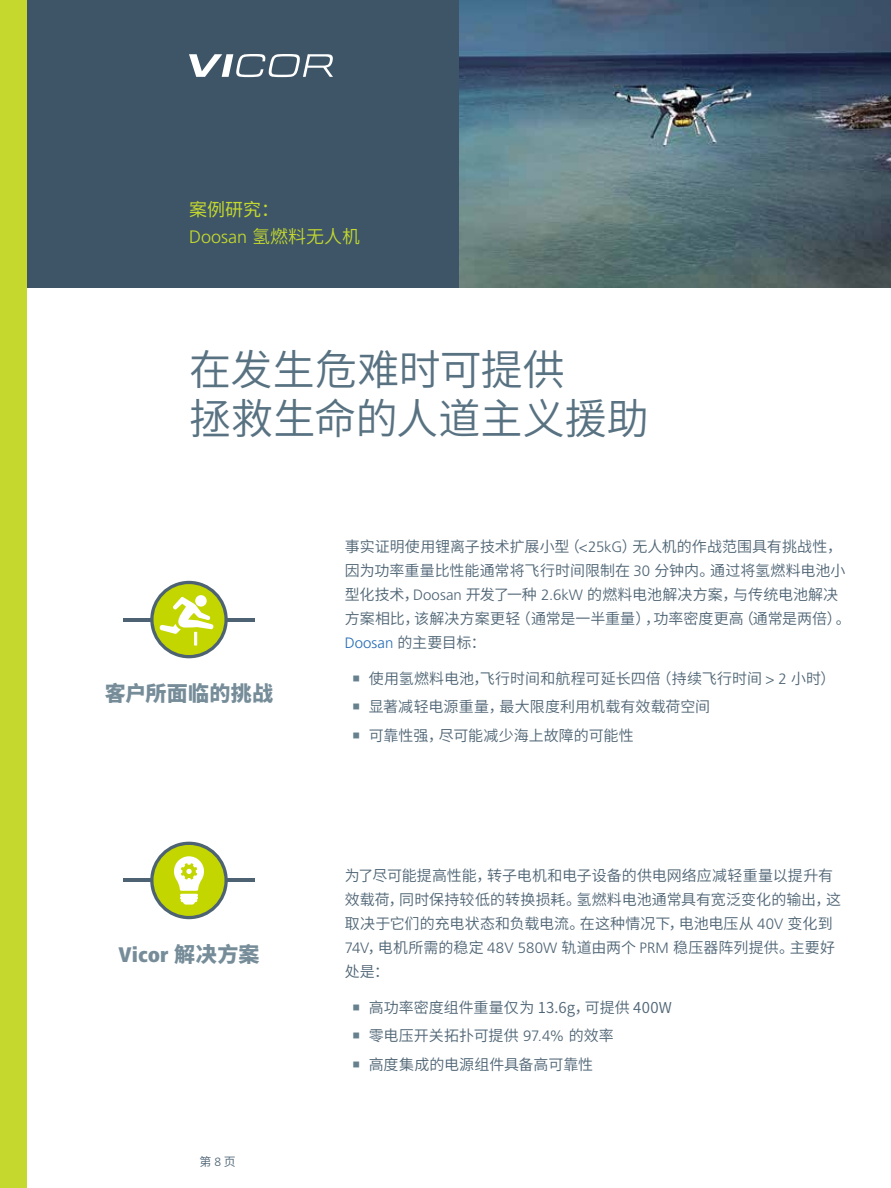
<style>
.page{position:relative;width:891px;height:1188px;background:#fff}
.page>*{position:absolute;margin:0;border:0;box-sizing:border-box;transform-origin:0 0}
.t1{font:42px/49.5px "Source Han Sans CN";color:#587282}
.t2{font:900 condensed 21px "Frutiger LT Pro";color:#768d99}
.t3{font:800 21px "Source Han Sans CN";letter-spacing:.01em;color:#768d99}
.t4{font:300 18px "Frutiger LT Pro";color:#c4d82e}
.t5{font:18px "Source Han Sans CN";color:#c4d82e}
.t6{font:15px/24px "Source Han Sans CN";color:#4f6575}
.t7{font:300 15px "Frutiger LT Pro";letter-spacing:.005em;color:#286fb7}
.t8{font:12px "Source Han Sans CN";color:#4f6575}
.s1{font-family:"Source Han Sans CN";font-weight:400}
.s2{font-family:"Source Han Sans CN";font-weight:800;font-stretch:normal}
.s3{font-family:"Frutiger LT Pro";font-weight:300}
.s4{font-family:"Source Han Sans CN";font-weight:400;color:#4f6575}
</style>
<div class="page">
<div style="left:0;top:0;width:27px;height:1188px;background:#c4d82e"></div>
<div style="left:27px;top:0;width:433px;height:288px;background:#3d5567"></div>
<svg style="left:189px;top:54px;width:144px;height:23px"></svg>
<hr style="left:123px;top:879px;width:132px;height:3px;background:#4d6373">
<svg style="left:150px;top:842px;width:78px;height:77px"></svg>
<hr style="left:123px;top:618px;width:132px;height:3px;background:#4d6373">
<svg style="left:150px;top:581px;width:78px;height:77px"></svg>
<img style="left:459px;top:0;width:432px;height:288px">
<p class="t5" style="left:189px;top:199px;width:91px">案例研究：</p>
<p class="t4" style="left:189px;top:226px;width:173px">Doosan <span class="s1">氢燃料无人机</span></p>
<h1 class="t1" style="left:189px;top:346px;width:461px">在发生危难时可提供<br>拯救生命的人道主义援助</h1>
<h2 class="t3" style="left:105px;top:681px;width:170px">客户所面临的挑战</h2>
<h2 class="t2" style="left:118px;top:942px;width:143px">Vicor <span class="s2">解决方案</span></h2>
<p class="t8" style="left:200px;top:1155px;width:38px">第<span class="s3">8</span>页</p>
<p class="t6" style="left:345px;top:535px;width:507px">事实证明使用锂离子技术扩展小型（<span class="s3">&lt;25kG</span>）无人机的作战范围具有挑战性，因为功率重量比性能通常将飞行时间限制在 <span class="s3">30</span> 分钟内。通过将氢燃料电池小型化技术，<span class="s3">Doosan</span> 开发了一种 <span class="s3">2.6kW</span> 的燃料电池解决方案，与传统电池解决方案相比，该解决方案更轻（通常是一半重量），功率密度更高（通常是两倍）。</p>
<p class="t7" style="left:345px;top:634px;width:143px">Doosan <span class="s4">的主要目标：</span></p>
<p class="t6" style="left:369px;top:665px;width:468px;line-height:28.5px">使用氢燃料电池，飞行时间和航程可延长四倍（持续飞行时间 <span class="s3">&gt; 2</span> 小时）显著减轻电源重量，最大限度利用机载有效载荷空间<br>可靠性强，尽可能减少海上故障的可能性</p>
<p class="t6" style="left:345px;top:863px;width:498px">为了尽可能提高性能，转子电机和电子设备的供电网络应减轻重量以提升有效载荷，同时保持较低的转换损耗。氢燃料电池通常具有宽泛变化的输出，这取决于它们的充电状态和负载电流。在这种情况下，电池电压从 <span class="s3">40V</span> 变化到<span class="s3">74V</span>，电机所需的稳定 <span class="s3">48V 580W</span> 轨道由两个 <span class="s3">PRM</span> 稳压器阵列提供。主要好处是：</p>
<p class="t6" style="left:369px;top:993px;width:305px;line-height:28.5px">高功率密度组件重量仅为 13.6g，可提供 400W零电压开关拓扑可提供 <span class="s3">97.4%</span> 的效率<br>高度集成的电源组件具备高可靠性</p>
</div>
